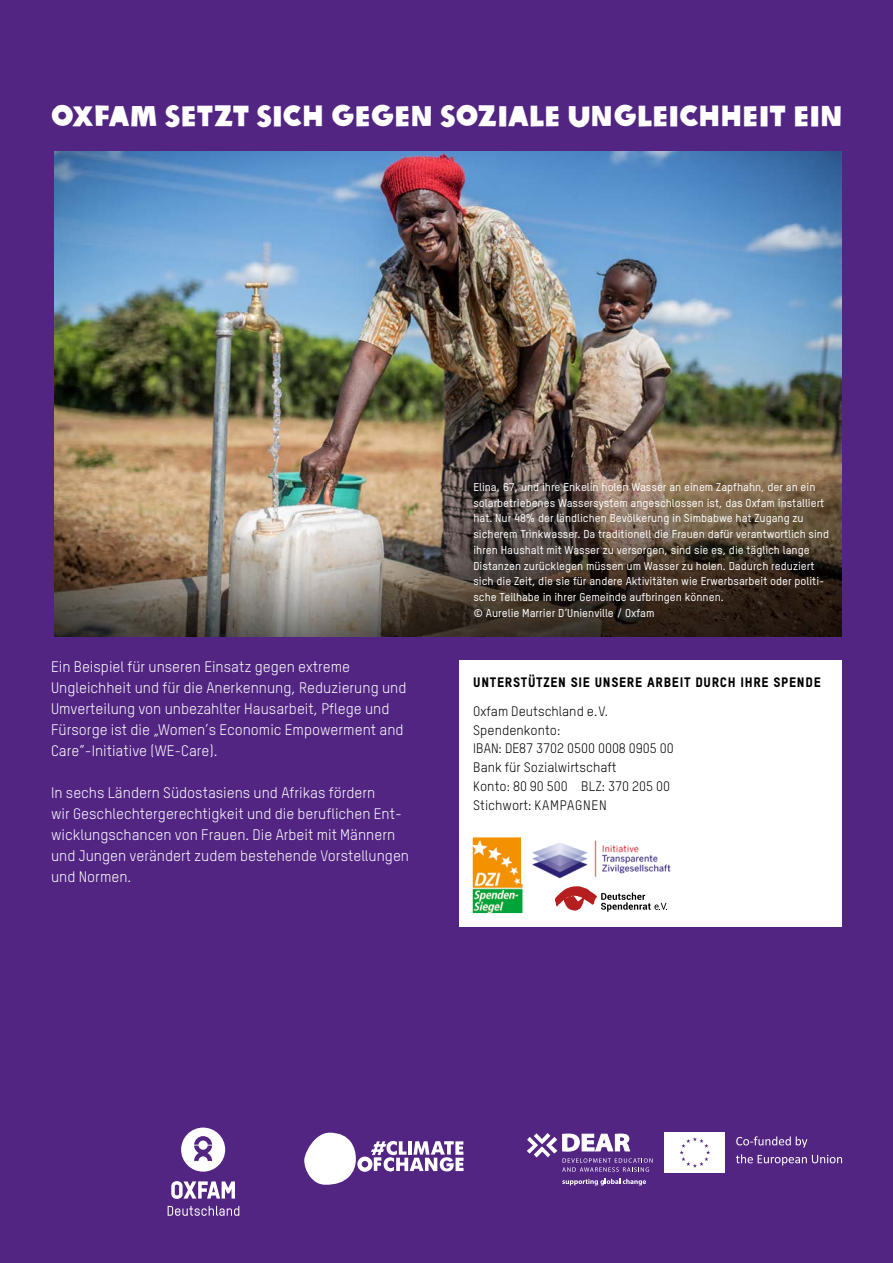
<style>
.page{position:relative;width:893px;height:1263px;background:#522583}
.page>*{position:absolute;margin:0;border:0;box-sizing:border-box;transform-origin:0 0}
.t1{font:28.35px "Oxfam Global Headline";color:#fff}
.t2{font:15px/21px "Oxfam TSTARPRO";color:#fff}
.t3{font:13.5px/18.9px "Oxfam TSTARPRO";color:#000}
.t4{font:13.5px "Oxfam TSTARPRO Headline";letter-spacing:.05em;color:#000}
.t5{font:500 11.25px/15.8px "Oxfam TSTARPRO";color:#fff}
</style>
<div class="page">
<img style="left:54px;top:151px;width:788px;height:485px">
<div style="left:459px;top:660px;width:383px;height:267px;background:#fff"></div>
<svg style="left:472px;top:837px;width:51px;height:77px;background:#bcad48"></svg>
<svg style="left:555px;top:886px;width:112px;height:25px"></svg>
<div style="left:521px;top:835px;width:160px;height:49px;background:#fff"></div>
<img style="left:532px;top:840px;width:139px;height:39px">
<svg style="left:168px;top:1206px;width:71px;height:10px"></svg>
<svg style="left:181px;top:1127px;width:44px;height:45px"></svg>
<svg style="left:171px;top:1181px;width:64px;height:18px"></svg>
<svg style="left:736px;top:1136px;width:71px;height:12px"></svg>
<svg style="left:736px;top:1154px;width:106px;height:11px"></svg>
<div style="left:665px;top:1132px;width:60px;height:41px;background:#fff"></div>
<svg style="left:680px;top:1137px;width:30px;height:31px"></svg>
<svg style="left:562px;top:1179px;width:84px;height:6px"></svg>
<svg style="left:527px;top:1133px;width:126px;height:39px"></svg>
<svg style="left:304px;top:1132px;width:160px;height:53px"></svg>
<h1 class="t1" style="left:51px;top:92px;width:793px">OXFAM SETZT SICH GEGEN SOZIALE UNGLEICHHEIT EIN</h1>
<p class="t2" style="left:51px;top:655px;width:357px">Ein Beispiel für unseren Einsatz gegen extreme Ungleichheit und für die Anerkennung, Reduzierung und Umverteilung von unbezahlter Hausarbeit, Pflege und Fürsorge ist die „Women’s Economic Empowerment and Care“-Initiative (WE-Care).</p>
<h2 class="t2" style="left:51px;top:781px;width:359px">In sechs Ländern Südostasiens und Afrikas fördern<br>wir Geschlechtergerechtigkeit und die beruflichen Ent&shy;wicklungschancen von Frauen. Die Arbeit mit Männern und Jungen verändert zudem bestehende Vorstellungen und Normen.</h2>
<p class="t5" style="left:473px;top:478px;width:357px">Elina, 67, und ihre Enkelin holen Wasser an einem Zapfhahn, der an ein solarbetriebenes Wassersystem angeschlossen ist, das Oxfam installiert hat. Nur 48% der ländlichen Bevölkerung in Simbabwe hat Zugang zu sicherem Trinkwasser. Da traditionell die Frauen dafür verantwortlich sind ihren Haushalt mit Wasser zu versorgen, sind sie es, die täglich lange Distanzen zurücklegen müssen um Wasser zu holen. Dadurch reduziert sich die Zeit, die sie für andere Aktivitäten wie Erwerbsarbeit oder politi&shy;sche Teilhabe in ihrer Gemeinde aufbringen können.<br>© Aurelie Marrier D‘Unienville / Oxfam</p>
<p class="t4" style="left:473px;top:672px;width:349px">UNTERSTÜTZEN SIE UNSERE ARBEIT DURCH IHRE SPENDE</p>
<p class="t3" style="left:473px;top:700px;width:202px">Oxfam Deutschland e.V.<br>Spendenkonto:<br>IBAN: DE87 3702 0500 0008 0905 00<br>Bank für Sozialwirtschaft<br>Konto: 80 90 500 BLZ: 370 205 00<br>Stichwort: KAMPAGNEN</p>
</div>
